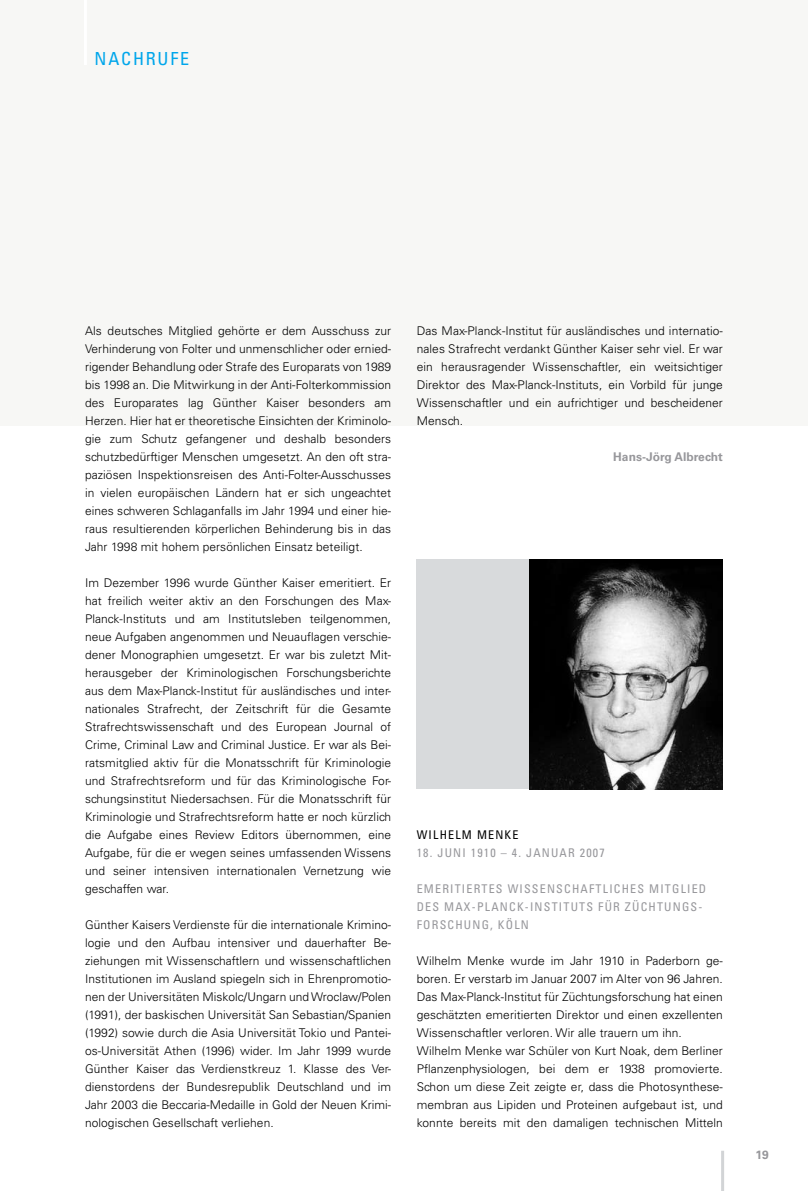
<style>
.page{position:relative;width:808px;height:1191px;background:#fff}
.page>*{position:absolute;margin:0;border:0;box-sizing:border-box;transform-origin:0 0}
.t1{font:condensed 18px "Univers LT";letter-spacing:.1em;color:#00a6eb}
.t2{font:300 12px/18px "Univers CE";letter-spacing:.005em;color:#000;text-align:justify}
.t3{font:condensed 12px "Univers LT";letter-spacing:.1em;color:#97979b}
.t4{font:700 12px "Univers CE";letter-spacing:.005em;color:#97979b}
.t5{font:condensed 12px "Univers LT";letter-spacing:.1em;color:#000}
</style>
<div class="page">
<div style="left:0;top:0;width:808px;height:425px;background:#f7f7f5"></div>
<hr style="left:84px;top:0;width:3px;height:65px;background:#fff">
<hr style="left:721px;top:1150px;width:3px;height:41px;background:#d2d4d6">
<div style="left:417px;top:559px;width:306px;height:230px;background:#d8dadc"></div>
<img style="left:529px;top:559px;width:194px;height:230px">
<h1 class="t1" style="left:95px;top:48px;width:96px">NACHRUFE</h1>
<p class="t2" style="left:85px;top:322px;width:308px">Als deutsches Mitglied gehörte er dem Ausschuss zur Verhinderung von Folter und unmenschlicher oder ernied&shy;rigender Behandlung oder Strafe des Europarats von 1989 bis 1998 an. Die Mitwirkung in der Anti-Folterkommission des Europarates lag G ünther Kaiser besonders am Herzen. Hier hat er theoretische Einsichten der Kriminolo&shy;gie zum Schutz gefangener und deshalb besonders schutzbedürftiger Menschen umgesetzt. An den oft stra&shy;paziösen Inspektionsreisen des Anti-Folter-Ausschusses in vielen europäischen Ländern hat er sich ungeachtet eines schweren Schlaganfalls im Jahr 1994 und einer hie&shy;raus resultierenden körperlichen Behinderung bis in das Jahr 1998 mit hohem persönlichen Einsatz beteiligt.</p>
<p class="t2" style="left:85px;top:574px;width:308px">Im Dezember 1996 wurde G ünther Kaiser emeritiert. Er hat freilich weiter aktiv an den Forschungen des Max-Planck-Instituts und am Institutsleben teilgenommen, neue Aufgaben angenommen und Neuauflagen verschie&shy;dener Monographien umgesetzt. Er war bis zuletzt Mit&shy;herausgeber der Kriminologischen Forschungsberichte aus dem Max-Planck-Institut für ausländisches und inter&shy;nationales Strafrecht, der Zeitschrift für die G esamte Strafrechtswissenschaft und des European Journal of Crime, Criminal Law and Criminal Justice. Er war als Bei&shy;ratsmitglied aktiv für die Monatsschrift für Kriminologie und Strafrechtsreform und für das Kriminologische For&shy;schungsinstitut Niedersachsen. Für die Monatsschrift für Kriminologie und Strafrechtsreform hatte er noch kürzlich die Aufgabe eines Review Editors übernommen, eine Aufgabe, für die er wegen seines umfassenden Wissens und seiner intensiven internationalen Vernetzung wie geschaffen war.</p>
<p class="t2" style="left:85px;top:916px;width:308px">G ünther Kaisers Verdienste für die internationale Krimino&shy;logie und den Aufbau intensiver und dauerhafter Be&shy;ziehungen mit Wissenschaftlern und wissenschaftlichen Institutionen im Ausland spiegeln sich in Ehrenpromotio&shy;nen der Universitäten Miskolc/Ungarn und Wroclaw/Polen (1991), der baskischen Universität San Sebastian/Spanien (1992) sowie durch die Asia Universität Tokio und Pantei&shy;os-Universität Athen (1996) wider. Im Jahr 1999 wurde G ünther Kaiser das Verdienstkreuz 1. Klasse des Ver&shy;dienstordens der Bundesrepublik Deutschland und im Jahr 2003 die Beccaria-Medaille in Gold der Neuen Krimi&shy;nologischen Gesellschaft verliehen.</p>
<p class="t2" style="left:417px;top:322px;width:308px">Das Max-Planck-Institut für ausländisches und internatio&shy;nales Strafrecht verdankt G ünther Kaiser sehr viel. Er war ein herausragender Wissenschaftler, ein weitsichtiger Direktor des Max-Planck-Instituts, ein Vorbild für junge Wissenschaftler und ein aufrichtiger und bescheidener Mensch.</p>
<p class="t4" style="left:613px;top:449px;width:111px">Hans-Jörg Albrecht</p>
<p class="t5" style="left:417px;top:827px;width:103px">WILHELM M ENKE</p>
<p class="t3" style="left:417px;top:845px;width:190px">18. JUNI 1910 – 4. JAN UAR 2007</p>
<p class="t3" style="left:417px;top:881px;width:26px">EMERITIERTES</p>
<p class="t3" style="left:508px;top:881px;width:21px">WISSENSCHA</p>
<p class="t3" style="left:589px;top:881px;width:15px">FTLICHES</p>
<p class="t3" style="left:649px;top:881px;width:8px">MIT</p>
<p class="t3" style="left:672px;top:881px;width:36px">GLIED</p>
<p class="t3" style="left:417px;top:899px;width:77px">DES MAX-PLANC</p>
<p class="t3" style="left:517px;top:899px;width:26px">K-INSTIT</p>
<p class="t3" style="left:571px;top:899px;width:79px">UTS FÜR ZÜCHT</p>
<p class="t3" style="left:664px;top:899px;width:40px">UNGS-</p>
<p class="t3" style="left:417px;top:917px;width:24px">FORSCH</p>
<p class="t3" style="left:464px;top:917px;width:43px">UNG, KÖLN</p>
<p class="t2" style="left:417px;top:952px;width:308px;text-align:left">Wilhelm Menke wurde im Jahr 1910 in Paderborn ge&shy;boren. Er verstarb im Januar 2007 im Alter von 96 Jahren.<br>Das Max-Planck-Institut für Züchtungsforschung hat einen geschätzten emeritierten Direktor und einen exzellenten Wissenschaftler verloren. Wir alle trauern um ihn.<br>Wilhelm Menke war Schüler von Kurt Noak, dem Berliner Pflanzenphysiologen, bei dem er 1938 promovierte.<br>Schon um diese Zeit zeigte er, dass die Photosynthese&shy;membran aus Lipiden und Proteinen aufgebaut ist, und konnte bereits mit den damaligen technischen Mitteln</p>
<p class="t4" style="left:755px;top:1148px;width:15px">19</p>
</div>
